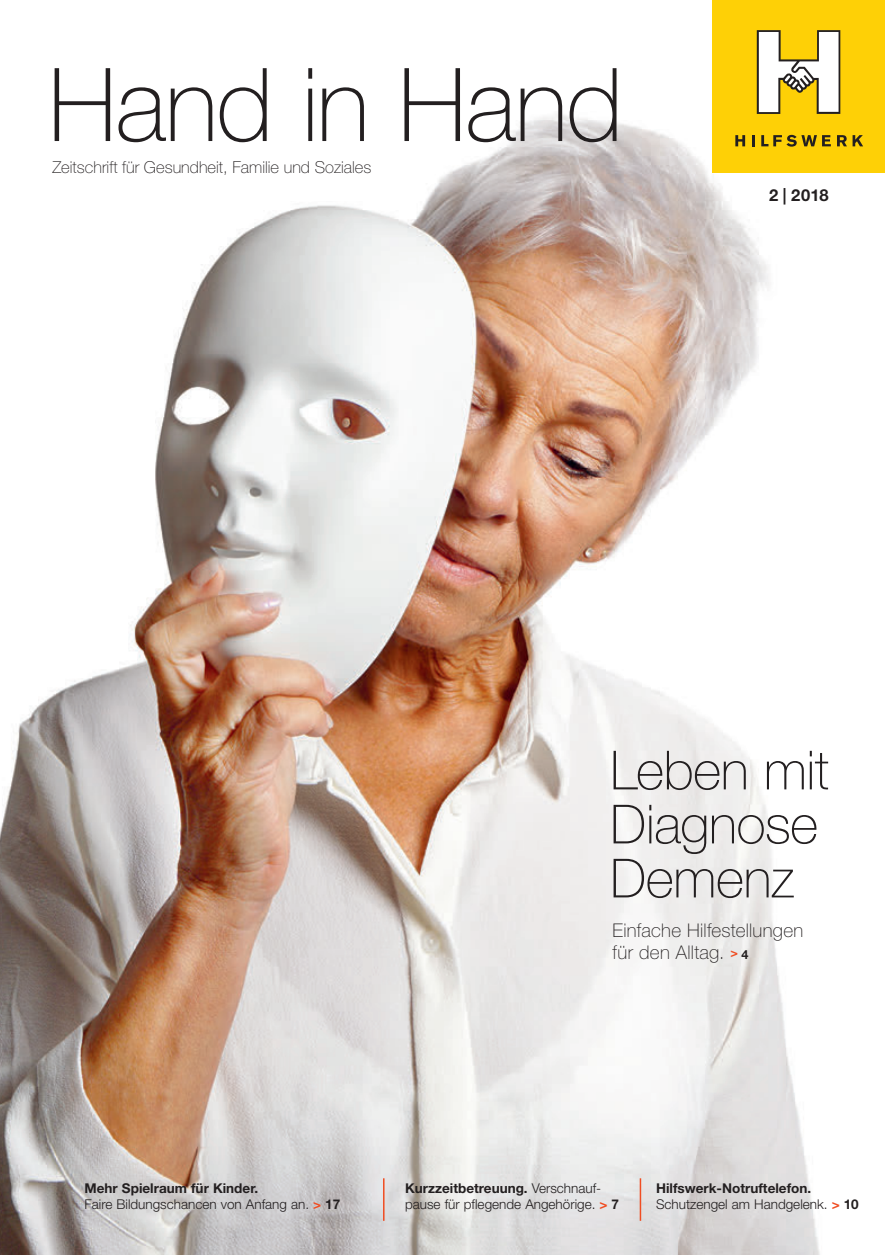
<style>
.page{position:relative;width:885px;height:1255px;background:#fff}
.page>*{position:absolute;margin:0;border:0;box-sizing:border-box;transform-origin:0 0}
.t1{font:100 102px "Helvetica Neue LT Std";letter-spacing:-.015em;color:#231f20}
.t2{font:100 54px/54px "Helvetica Neue LT Std";letter-spacing:-.01em;color:#231f20}
.t3{font:100 18.9px/22.5px "Helvetica Neue LT Std";letter-spacing:.015em;color:#231f20}
.t4{font:100 16.5px "Helvetica Neue LT Std";color:#231f20}
.t5{font:700 16.5px "Helvetica Neue LT Std";color:#231f20}
.t6{font:300 13.5px/16.5px "Helvetica Neue LT Std";color:#231f20}
.t7{font:700 13.5px/16.5px "Helvetica Neue LT Std";color:#231f20}
.s1{font-weight:700;font-size:12.6px;color:#f04d22}
.s2{font-weight:700;font-size:12.6px}
.s3{font-weight:700}
.s4{font-weight:700;color:#f04d22}
.s5{font-weight:300}
.s6{color:#f04d22}
</style>
<div class="page">
<img style="left:0;top:114px;width:820px;height:1141px">
<hr style="left:383px;top:1178px;width:1px;height:43px;background:#f04d22">
<hr style="left:639px;top:1178px;width:2px;height:43px;background:#f04d22">
<div style="left:711px;top:0;width:173px;height:173px;background:#fed006"></div>
<svg style="left:756px;top:30px;width:83px;height:84px"></svg>
<svg style="left:852px;top:135px;width:10px;height:11px"></svg>
<svg style="left:735px;top:135px;width:9px;height:11px"></svg>
<svg style="left:752px;top:135px;width:2px;height:11px"></svg>
<svg style="left:761px;top:135px;width:69px;height:12px"></svg>
<svg style="left:837px;top:135px;width:9px;height:11px"></svg>
<h1 class="t1" style="left:48px;top:46px;width:576px">Hand in Hand</h1>
<p class="t4" style="left:52px;top:158px;width:320px">Zeitschrift für Gesundheit, Familie und Soziales</p>
<p class="t5" style="left:768px;top:185px;width:61px">2 | 2018</p>
<h2 class="t2" style="left:610px;top:743px;width:220px">Leben mit<br>Diagnose<br>Demenz</h2>
<h3 class="t3" style="left:612px;top:918px;width:192px">Einfache Hilfestellungen für den Alltag. <span class="s1">&gt;</span> <span class="s2">4</span></h3>
<p class="t6" style="left:84px;top:1179px;width:257px"><span class="s3">Mehr Spielraum für Kinder.<br></span>Faire Bildungschancen von Anfang an. <span class="s4">&gt;</span> <span class="s3">17</span></p>
<p class="t6" style="left:405px;top:1179px;width:215px"><span class="s3">Kurzzeitbetreuung.</span> Verschnauf&shy;pause für pflegende Angehörige. <span class="s4">&gt;</span> <span class="s3">7</span></p>
<p class="t7" style="left:655px;top:1179px;width:204px">Hilfswerk-Notruftelefon.<br><span class="s5">Schutzengel am Handgelenk.</span> <span class="s6">&gt;</span> 10</p>
</div>
